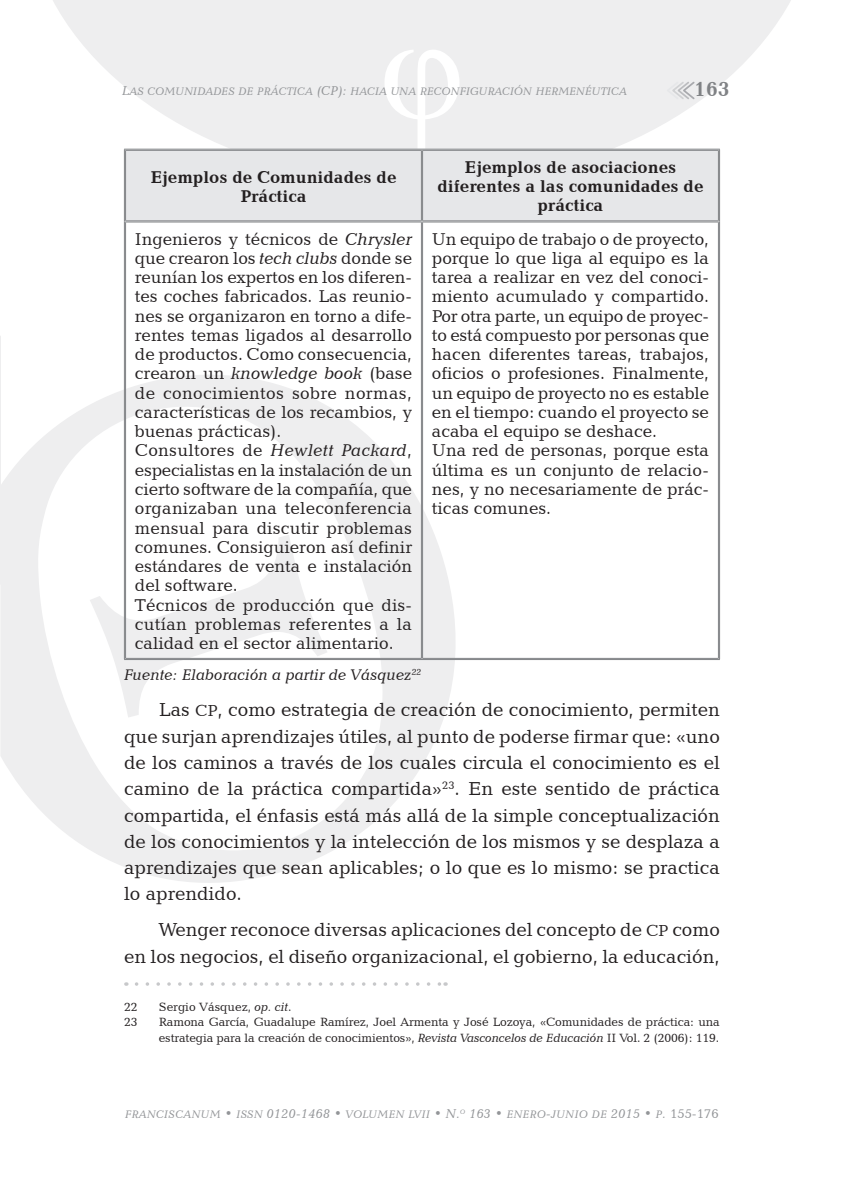
<style>
.page{position:relative;width:844px;height:1191px;background:#fff}
.page>*{position:absolute;margin:0;border:0;box-sizing:border-box;transform-origin:0 0}
.t1{font:700 21px "Candida BT";color:#808285}
.Cuerpo{font:19.25px/26.2px "Candida BT";color:#231f20;text-align:justify}
.Tabla{font:17.5px/19.2px "Candida BT";color:#231f20;text-align:justify}
.Tabla-2{font:700 17.5px/19.2px "Candida BT";color:#231f20;text-align:center}
.Fuente{font:italic 15.75px "Candida BT";color:#231f20}
.Pie_sin_linea{font:12.25px/15.8px "Candida BT";letter-spacing:-.01em;color:#231f20}
.Pie_con_linea{font:12.25px "Candida BT";color:#231f20}
.t2{font:11.2px "Candida BT Italic SC850";letter-spacing:.02em;color:#939598}
.t3{font:11.2px "Candida BT Italic SC850";color:#939598}
.s1{font-size:13.12px}
.s2{font-style:italic}
.s3{font-family:"Candida BT Roman SC850";font-size:16.45px}
.s4{font-family:"Candida BT Roman SC850";font-size:13.12px}
</style>
<div class="page">
<svg style="left:53px;top:0;width:738px;height:185px;fill:#eeeeef"></svg>
<svg style="left:664px;top:80px;width:32px;height:21px"></svg>
<svg style="left:0;top:336px;width:1px;height:33px"></svg>
<svg style="left:0;top:369px;width:467px;height:514px"></svg>
<svg style="left:384px;top:50px;width:75px;height:99px"></svg>
<div style="left:126px;top:151px;width:592px;height:69px;background:#e6e7e9"></div>
<hr style="left:124px;top:149px;width:298px;height:2px;background:#fff">
<hr style="left:422px;top:149px;width:297px;height:2px;background:#fff">
<hr style="left:124px;top:658px;width:298px;height:2px;background:#fff">
<hr style="left:421px;top:151px;width:1px;height:69px;background:#808285">
<hr style="left:422px;top:151px;width:1px;height:69px;background:#808285">
<hr style="left:124px;top:149px;width:298px;height:1px;background:#808285">
<hr style="left:125px;top:150px;width:296px;height:1px;background:#808285">
<hr style="left:124px;top:149px;width:1px;height:72px;background:#808285">
<hr style="left:125px;top:151px;width:1px;height:69px;background:#808285">
<hr style="left:422px;top:149px;width:297px;height:1px;background:#808285">
<hr style="left:422px;top:150px;width:296px;height:1px;background:#808285">
<hr style="left:718px;top:151px;width:1px;height:69px;background:#808285">
<hr style="left:719px;top:149px;width:1px;height:72px;background:#808285">
<hr style="left:125px;top:220px;width:296px;height:1px;background:#808285">
<hr style="left:125px;top:222px;width:296px;height:1px;background:#808285">
<hr style="left:422px;top:220px;width:296px;height:1px;background:#808285">
<hr style="left:422px;top:222px;width:296px;height:1px;background:#808285">
<hr style="left:124px;top:221px;width:1px;height:438px;background:#808285">
<hr style="left:125px;top:222px;width:1px;height:436px;background:#808285">
<hr style="left:718px;top:222px;width:1px;height:436px;background:#808285">
<hr style="left:719px;top:221px;width:1px;height:438px;background:#808285">
<hr style="left:125px;top:658px;width:296px;height:1px;background:#808285">
<hr style="left:124px;top:659px;width:298px;height:1px;background:#808285">
<hr style="left:422px;top:658px;width:296px;height:1px;background:#808285">
<hr style="left:422px;top:659px;width:297px;height:1px;background:#808285">
<hr style="left:421px;top:222px;width:1px;height:436px;background:#808285">
<hr style="left:422px;top:222px;width:1px;height:436px;background:#808285">
<svg style="left:136px;top:982px;width:303px;height:3px"></svg>
<p class="t3" style="left:122px;top:84px;width:506px"><span class="s1">L</span>AS COMUNIDADES DE PRÁCTICA <span class="s1">(CP):</span> HACIA UNA RECONFIGURACIÓN HERMENÉUTICA</p>
<p class="t1" style="left:694px;top:76px;width:37px">163</p>
<p class="Tabla-2" style="left:150px;top:167px;width:247px">Ejemplos de Comunidades de<br>Práctica</p>
<p class="Tabla-2" style="left:437px;top:157px;width:267px">Ejemplos de asociaciones diferentes a las comunidades de práctica</p>
<p class="Tabla" style="left:135px;top:229px;width:278px">Ingenieros y técnicos de <span class="s2">Chrysler </span>que crearon los <span class="s2">tech clubs</span> donde se reunían los expertos en los diferen&shy;tes coches fabricados. Las reunio&shy;nes se organizaron en torno a dife&shy;rentes temas ligados al desarrollo de productos. Como consecuencia, crearon un <span class="s2">knowledge book</span> (base de conocimientos sobre normas, características de los recambios, y buenas prácticas).</p>
<p class="Tabla" style="left:135px;top:440px;width:278px">Consultores de <span class="s2">Hewlett Packard</span>, especialistas en la instalación de un cierto software de la compañía, que organizaban una teleconferencia mensual para discutir problemas comunes. Consiguieron así definir estándares de venta e instalación del software.</p>
<p class="Tabla" style="left:135px;top:594px;width:278px">Técnicos de producción que dis&shy;cutían problemas referentes a la calidad en el sector alimentario.</p>
<p class="Tabla" style="left:432px;top:229px;width:278px">Un equipo de trabajo o de proyecto, porque lo que liga al equipo es la tarea a realizar en vez del conoci&shy;miento acumulado y compartido.<br>Por otra parte, un equipo de proyec&shy;to está compuesto por personas que hacen diferentes tareas, trabajos, oficios o profesiones. Finalmente, un equipo de proyecto no es estable en el tiempo: cuando el proyecto se acaba el equipo se deshace.</p>
<p class="Tabla" style="left:432px;top:440px;width:278px">Una red de personas, porque esta última es un conjunto de relacio&shy;nes, y no necesariamente de prác&shy;ticas comunes.</p>
<p class="Fuente" style="left:124px;top:665px;width:299px">Fuente: Elaboración a partir de Vásquez<sup>22</sup></p>
<p class="Cuerpo" style="left:124px;top:696px;width:597px;text-indent:35px">Las <span class="s3">cp</span>, como estrategia de creación de conocimiento, permiten que surjan aprendizajes útiles, al punto de poderse firmar que: «uno de los caminos a través de los cuales circula el conocimiento es el camino de la práctica compartida»<sup>23</sup>. En este sentido de práctica compartida, el énfasis está más allá de la simple conceptualización de los conocimientos y la intelección de los mismos y se desplaza a aprendizajes que sean aplicables; o lo que es lo mismo: se practica lo aprendido.</p>
<p class="Cuerpo" style="left:124px;top:916px;width:597px;text-align:right">Wenger reconoce diversas aplicaciones del concepto de <span class="s3">cp</span> como<br>en los negocios, el diseño organizacional, el gobierno, la educación,</p>
<p class="Pie_con_linea" style="left:124px;top:998px;width:15px">22</p>
<p class="Pie_con_linea" style="left:159px;top:998px;width:134px">Sergio Vásquez, <span class="s2">op. cit</span>.</p>
<p class="Pie_sin_linea" style="left:124px;top:1014px;width:15px">23</p>
<p class="Pie_sin_linea" style="left:159px;top:1014px;width:562px">Ramona García, Guadalupe Ramírez, Joel Armenta y José Lozoya, «Comunidades de práctica: una estrategia para la creación de conocimientos», <span class="s2">Revista Vasconcelos de Educación</span> II Vol. 2 (2006): 119.</p>
<p class="t2" style="left:125px;top:1107px;width:595px">FRANCISCANUM <span class="s1">•</span> ISSN <span class="s1">0120-1468 •</span> VOLUMEN LVII <span class="s1">• N.</span><sup>O</sup> <span class="s1">163 •</span> ENERO<span class="s1">-</span>JUNIO DE <span class="s1">2015 •</span> P<span class="s1">.</span> <span class="s4">155-176</span></p>
</div>
